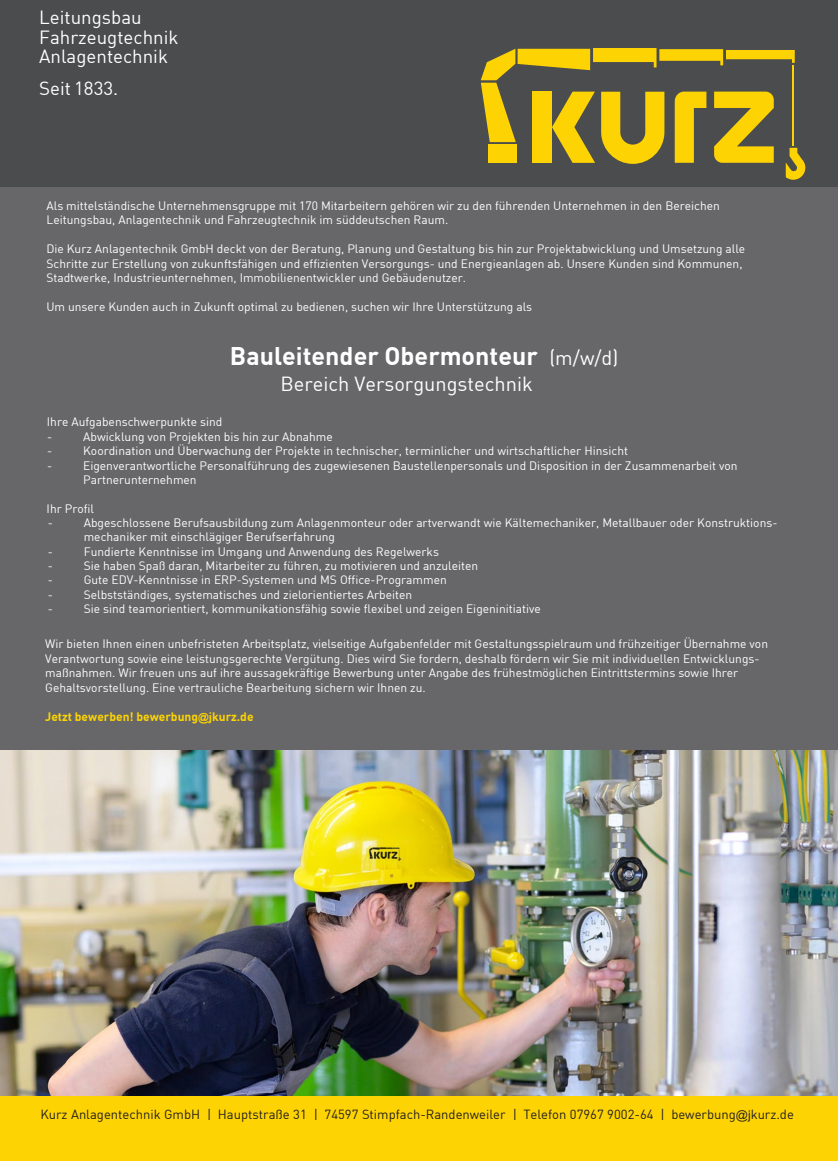
<style>
.page{position:relative;width:838px;height:1161px;background:#fff}
.page>*{position:absolute;margin:0;border:0;box-sizing:border-box;transform-origin:0 0}
.t1{font:700 25px "DIN Offc";color:#fff}
.t2{font:20px "DIN Offc";color:#fff}
.t3{font:18.7px/19.7px "DIN Offc";color:#fff}
.t4{font:13px "DIN Offc";color:#231f20}
.t5{font:12px/14.4px "DIN Offc";color:#fff}
.t6{font:700 12px "DIN Offc";color:#ffd500}
.s1{font-weight:400;font-size:20px}
.s2{font-family:"Arial";font-size:11px}
.s3{font-family:"Arial";font-size:12px}
</style>
<div class="page">
<div style="left:0;top:0;width:838px;height:189px;background:#4b4c4d"></div>
<svg style="left:481px;top:48px;width:324px;height:132px"></svg>
<div style="left:0;top:187px;width:838px;height:859px;background:#67676a"></div>
<div style="left:0;top:1091px;width:838px;height:69px;background:#fed304"></div>
<img style="left:0;top:750px;width:838px;height:345px">
<h3 class="t3" style="left:39px;top:7px;width:141px">Leitungsbau<br>Fahrzeugtechnik<br>Anlagentechnik</h3>
<h3 class="t3" style="left:39px;top:78px;width:81px">Seit 1833.</h3>
<p class="t5" style="left:46px;top:198px;width:675px">Als mittelständische Unternehmensgruppe mit 170 Mitarbeitern gehören wir zu den führenden Unternehmen in den Bereichen<br>Leitungsbau, Anlagentechnik und Fahrzeugtechnik im süddeutschen Raum.</p>
<p class="t5" style="left:46px;top:241px;width:700px">Die Kurz Anlagentechnik GmbH deckt von der Beratung, Planung und Gestaltung bis hin zur Projektabwicklung und Umsetzung alle<br>Schritte zur Erstellung von zukunftsfähigen und effizienten Versorgungs- und Energieanlagen ab. Unsere Kunden sind Kommunen,<br>Stadtwerke, Industrieunternehmen, Immobilienentwickler und Gebäudenutzer.</p>
<p class="t5" style="left:46px;top:299px;width:487px">Um unsere Kunden auch in Zukunft optimal zu bedienen, suchen wir Ihre Unterstützung als</p>
<h1 class="t1" style="left:230px;top:340px;width:390px">Bauleitender Obermonteur <span class="s1">(m/w/d)</span></h1>
<h2 class="t2" style="left:280px;top:371px;width:254px">Bereich Versorgungstechnik</h2>
<p class="t5" style="left:47px;top:413px;width:177px;line-height:15.2px">Ihre Aufgabenschwerpunkte sind -</p>
<p class="t5" style="left:83px;top:429px;width:251px">Abwicklung von Projekten bis hin zur Abnahme</p>
<p class="t5" style="left:47px;top:443px;width:7px">-</p>
<p class="t5" style="left:83px;top:443px;width:546px">Koordination und Überwachung der Projekte in technischer, terminlicher und wirtschaftlicher Hinsicht</p>
<p class="t5" style="left:47px;top:458px;width:7px">-</p>
<p class="t5" style="left:83px;top:458px;width:656px">Eigenverantwortliche Personalführung des zugewiesenen Baustellenpersonals und Disposition in der Zusammenarbeit von<br>Partnerunternehmen</p>
<p class="t5" style="left:47px;top:501px;width:49px;line-height:13.7px">Ihr Profil -</p>
<p class="t5" style="left:84px;top:515px;width:695px">Abgeschlossene Berufsausbildung zum Anlagenmonteur oder artverwandt wie Kältemechaniker, Metallbauer oder Konstruktions&shy;mechaniker mit einschlägiger Berufserfahrung</p>
<p class="t5" style="left:48px;top:543px;width:7px">-</p>
<p class="t5" style="left:84px;top:543px;width:357px">Fundierte Kenntnisse im Umgang und Anwendung des Regelwerks</p>
<p class="t5" style="left:48px;top:558px;width:7px">-</p>
<p class="t5" style="left:84px;top:558px;width:396px">Sie haben Spaß daran, Mitarbeiter zu führen, zu motivieren und anzuleiten</p>
<p class="t5" style="left:48px;top:572px;width:7px">-</p>
<p class="t5" style="left:84px;top:572px;width:364px">Gute EDV-Kenntnisse in ERP-Systemen und MS Office-Programmen</p>
<p class="t5" style="left:48px;top:587px;width:7px">-</p>
<p class="t5" style="left:84px;top:587px;width:330px">Selbstständiges, systematisches und zielorientiertes Arbeiten</p>
<p class="t5" style="left:48px;top:601px;width:7px">-</p>
<p class="t5" style="left:84px;top:601px;width:458px">Sie sind teamorientiert, kommunikationsfähig sowie flexibel und zeigen Eigeninitiative</p>
<p class="t5" style="left:45px;top:636px;width:724px">Wir bieten Ihnen einen unbefristeten Arbeitsplatz, vielseitige Aufgabenfelder mit Gestaltungsspielraum und frühzeitiger Übernahme von Verantwortung sowie eine leistungsgerechte Vergütung. Dies wird Sie fordern, deshalb fördern wir Sie mit individuellen Entwicklungs&shy;maßnahmen. Wir freuen uns auf ihre aussagekräftige Bewerbung unter Angabe des frühestmöglichen Eintrittstermins sowie Ihrer Gehaltsvorstellung. Eine vertrauliche Bearbeitung sichern wir Ihnen zu.</p>
<p class="t6" style="left:45px;top:708px;width:210px">Jetzt bewerben! bewerbung<span class="s2">@</span>jkurz.de</p>
<p class="t4" style="left:40px;top:1105px;width:755px">Kurz Anlagentechnik GmbH | Hauptstraße 31 | 74597 Stimpfach-Randenweiler | Telefon 07967 9002-64 | bewerbung<span class="s3">@j</span>kurz.de</p>
</div>
